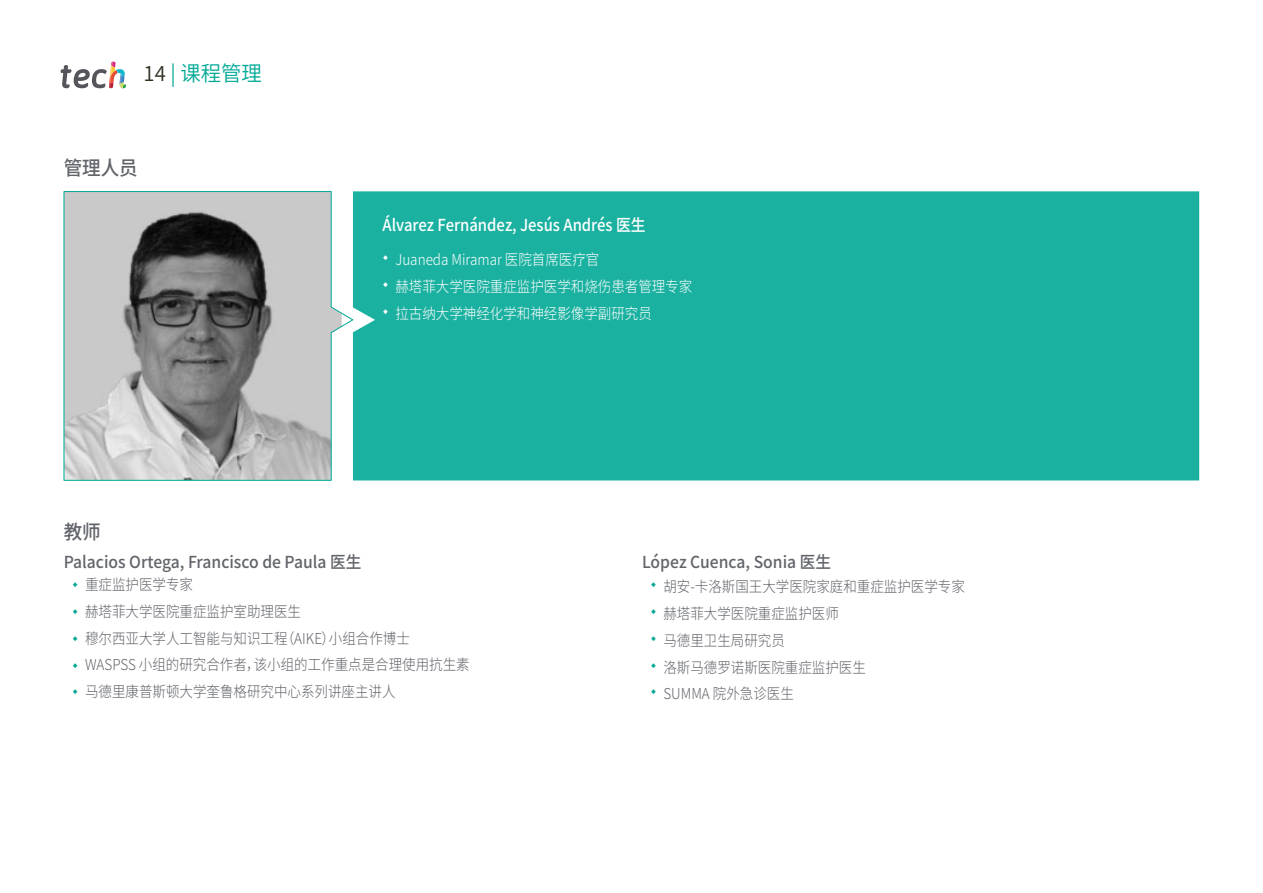
<style>
.page{position:relative;width:1263px;height:893px;background:#fff}
.page>*{position:absolute;margin:0;border:0;box-sizing:border-box;transform-origin:0 0}
.t1{font:21px "Source Han Sans CN";color:#00a996}
.t2{font:500 19.5px "Source Han Sans CN";color:#61646a;scale:.95 1}
.t3{font:500 16.5px "Source Han Sans CN";color:#61646a;scale:.95 1}
.t4{font:500 16.5px "Source Han Sans CN";color:#fff;scale:.9 1}
.t5{font:300 15px/26.7px "Source Han Sans CN";color:#61646a;scale:.9 1}
.t6{font:300 15px/26.7px "Source Han Sans CN";color:#fff;scale:.9 1}
.s1{color:#312e20}
.s2{color:#00a997}
</style>
<div class="page">
<svg style="left:61px;top:62px;width:65px;height:27px"></svg>
<div style="left:353px;top:191px;width:846px;height:289px;background:#1ab1a0"></div>
<svg style="left:64px;top:191px;width:289px;height:290px;background:#a8aaaa"></svg>
<svg style="left:383px;top:255px;width:5px;height:5px"></svg>
<svg style="left:383px;top:282px;width:5px;height:5px"></svg>
<svg style="left:383px;top:309px;width:5px;height:5px"></svg>
<h1 class="t1" style="left:144px;top:61px;width:120px"><span class="s1">14</span> <span class="s2">|</span> 课程管理</h1>
<h2 class="t2" style="left:64px;top:157px;width:80px">管理人员</h2>
<h2 class="t2" style="left:64px;top:520px;width:41px">教师</h2>
<p class="t4" style="left:383px;top:216px;width:294px">Álvarez Fernández, Jesús Andrés 医生</p>
<p class="t6" style="left:395px;top:247px;width:331px">Juaneda Miramar 医院首席医疗官<br>赫塔菲大学医院重症监护医学和烧伤患者管理专家拉古纳大学神经化学和神经影像学副研究员</p>
<p class="t3" style="left:64px;top:552px;width:315px">Palacios Ortega, Francisco de Paula 医生</p>
<p class="t5" style="left:85px;top:572px;width:429px">重症监护医学专家<br>赫塔菲大学医院重症监护室助理医生<br>穆尔西亚大学人工智能与知识工程（AIKE）小组合作博士<br>WASPSS 小组的研究合作者，该小组的工作重点是合理使用抗生素马德里康普斯顿大学奎鲁格研究中心系列讲座主讲人</p>
<p class="t3" style="left:642px;top:552px;width:200px">López Cuenca, Sonia 医生</p>
<p class="t5" style="left:663px;top:574px;width:336px">胡安-卡洛斯国王大学医院家庭和重症监护医学专家赫塔菲大学医院重症监护医师<br>马德里卫生局研究员<br>洛斯马德罗诺斯医院重症监护医生<br>SUMMA 院外急诊医生</p>
</div>
